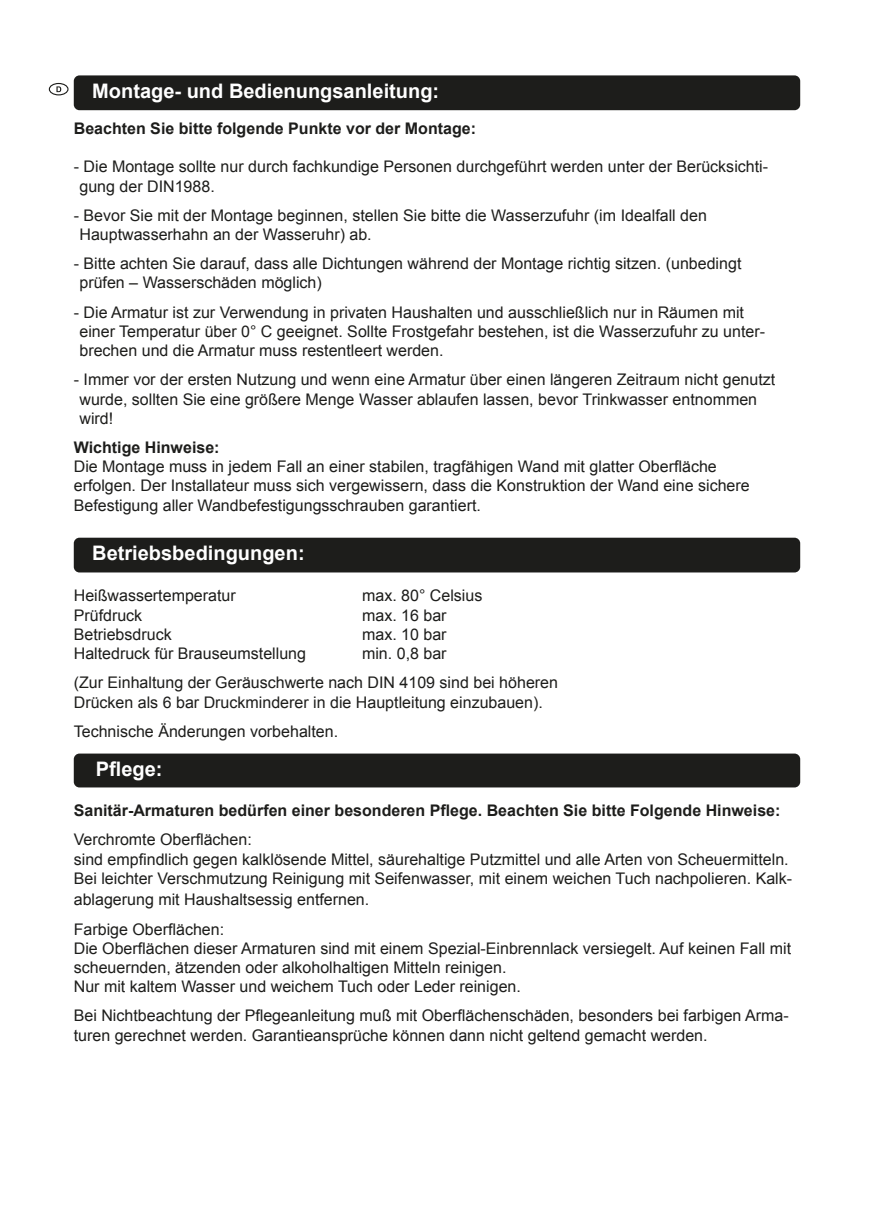
<style>
.page{position:relative;width:874px;height:1225px;background:#fff}
.page>*{position:absolute;margin:0;border:0;box-sizing:border-box;transform-origin:0 0}
.t1{font:700 20px "Arial";color:#fff}
.t2{font:16px/19.2px "Arial";color:#1d1d1b}
.t3{font:700 16px "Arial";color:#1d1d1b}
</style>
<div class="page">
<div style="left:74px;top:75px;width:725px;height:35px;background:#1d1d1b;border-radius:6px"></div>
<div style="left:74px;top:538px;width:725px;height:34px;background:#1d1d1b;border-radius:6px"></div>
<div style="left:74px;top:753px;width:725px;height:34px;background:#1d1d1b;border-radius:6px"></div>
<div style="left:49px;top:83px;width:19px;height:12px;border:1px solid #1d1d1b;border-radius:50%"></div>
<svg style="left:56px;top:86px;width:5px;height:6px"></svg>
<p class="t1" style="left:92px;top:78px;width:348px">Montage- und Bedienungsanleitung:</p>
<p class="t3" style="left:74px;top:118px;width:403px">Beachten Sie bitte folgende Punkte vor der Montage:</p>
<p class="t2" style="left:79px;top:157px;width:689px;text-indent:-6px">- Die Montage sollte nur durch fachkundige Personen durchgeführt werden unter der Berücksichti&shy;gung der DIN1988.</p>
<p class="t2" style="left:79px;top:206px;width:628px;text-indent:-6px">- Bevor Sie mit der Montage beginnen, stellen Sie bitte die Wasserzufuhr (im Idealfall den<br>Hauptwasserhahn an der Wasseruhr) ab.</p>
<p class="t2" style="left:79px;top:254px;width:663px;text-indent:-6px">- Bitte achten Sie darauf, dass alle Dichtungen während der Montage richtig sitzen. (unbedingt prüfen – Wasserschäden möglich)</p>
<p class="t2" style="left:79px;top:303px;width:686px;text-indent:-6px">- Die Armatur ist zur Verwendung in privaten Haushalten und ausschließlich nur in Räumen mit einer Temperatur über 0° C geeignet. Sollte Frostgefahr bestehen, ist die Wasserzufuhr zu unter&shy;brechen und die Armatur muss restentleert werden.</p>
<p class="t2" style="left:79px;top:370px;width:697px;text-indent:-6px">- Immer vor der ersten Nutzung und wenn eine Armatur über einen längeren Zeitraum nicht genutzt wurde, sollten Sie eine größere Menge Wasser ablaufen lassen, bevor Trinkwasser entnommen wird!</p>
<p class="t3" style="left:74px;top:437px;width:147px">Wichtige Hinweise:</p>
<p class="t2" style="left:74px;top:457px;width:677px">Die Montage muss in jedem Fall an einer stabilen, tragfähigen Wand mit glatter Oberfläche erfolgen. Der Installateur muss sich vergewissern, dass die Konstruktion der Wand eine sichere<br>Befestigung aller Wandbefestigungsschrauben garantiert.</p>
<p class="t1" style="left:92px;top:540px;width:214px">Betriebsbedingungen:</p>
<p class="t2" style="left:74px;top:586px;width:163px">Heißwassertemperatur</p>
<p class="t2" style="left:362px;top:586px;width:122px">max. 80° Celsius</p>
<p class="t2" style="left:74px;top:605px;width:70px">Prüfdruck</p>
<p class="t2" style="left:362px;top:605px;width:86px">max. 16 bar</p>
<p class="t2" style="left:74px;top:625px;width:99px">Betriebsdruck</p>
<p class="t2" style="left:362px;top:625px;width:86px">max. 10 bar</p>
<p class="t2" style="left:74px;top:644px;width:234px">Haltedruck für Brauseumstellung</p>
<p class="t2" style="left:74px;top:639px;width:485px;line-height:29.2px;text-indent:288px">min. 0,8 bar<br>(Zur Einhaltung der Geräuschwerte nach DIN 4109 sind bei höheren</p>
<p class="t2" style="left:74px;top:687px;width:470px;line-height:29.2px">Drücken als 6 bar Druckminderer in die Hauptleitung einzubauen).<br>Technische Änderungen vorbehalten.</p>
<p class="t1" style="left:96px;top:756px;width:68px">Pflege:</p>
<p class="t3" style="left:74px;top:800px;width:707px">Sanitär-Armaturen bedürfen einer besonderen Pflege. Beachten Sie bitte Folgende Hinweise:</p>
<p class="t2" style="left:74px;top:830px;width:719px">Verchromte Oberflächen:<br>sind empfindlich gegen kalklösende Mittel, säurehaltige Putzmittel und alle Arten von Scheuermitteln.<br>Bei leichter Verschmutzung Reinigung mit Seifenwasser, mit einem weichen Tuch nachpolieren. Kalk-</p>
<p class="t2" style="left:74px;top:885px;width:297px;line-height:29.2px">ablagerung mit Haushaltsessig entfernen.<br>Farbige Oberflächen:</p>
<p class="t2" style="left:74px;top:938px;width:718px">Die Oberflächen dieser Armaturen sind mit einem Spezial-Einbrennlack versiegelt. Auf keinen Fall mit scheuernden, ätzenden oder alkoholhaltigen Mitteln reinigen.<br>Nur mit kaltem Wasser und weichem Tuch oder Leder reinigen.</p>
<p class="t2" style="left:74px;top:1006px;width:716px">Bei Nichtbeachtung der Pflegeanleitung muß mit Oberflächenschäden, besonders bei farbigen Arma&shy;turen gerechnet werden. Garantieansprüche können dann nicht geltend gemacht werden.</p>
</div>
